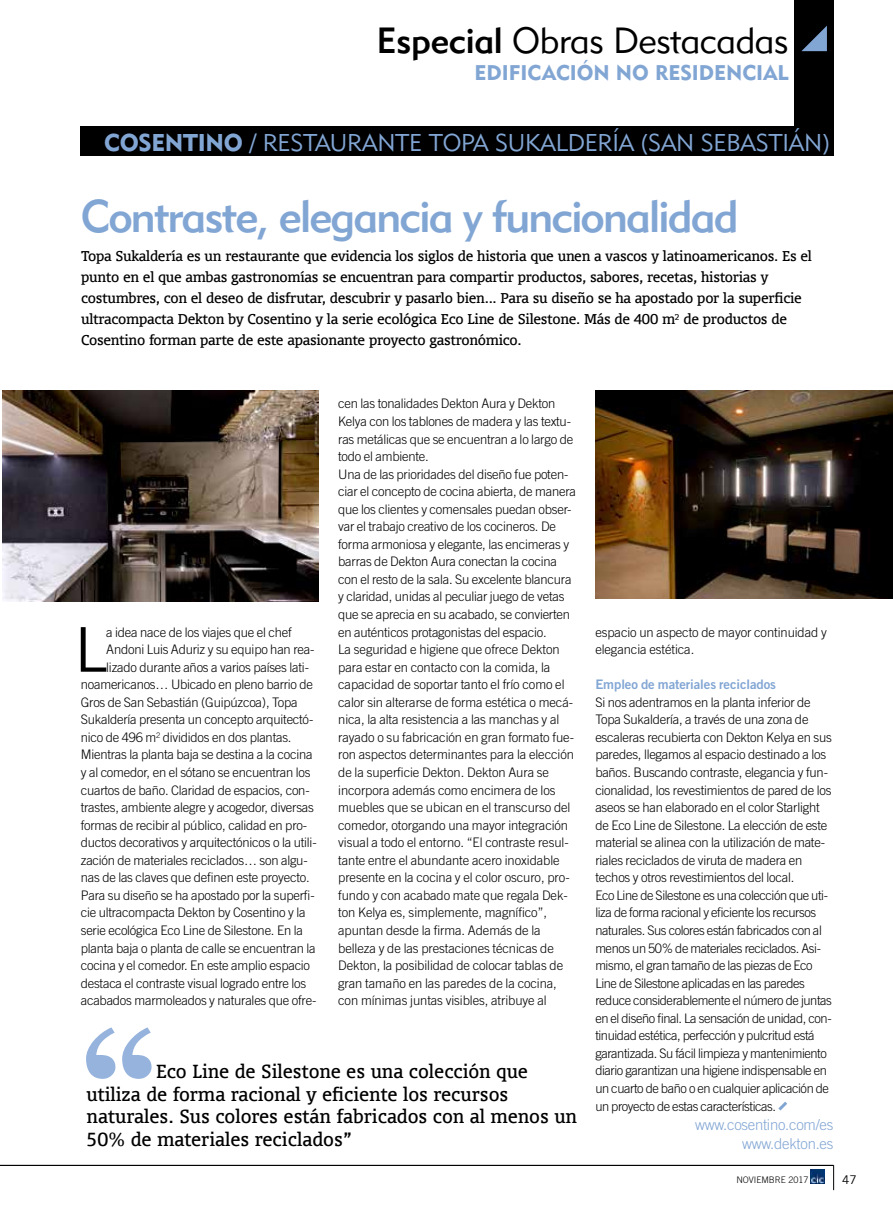
<style>
.page{position:relative;width:893px;height:1212px;background:#fff}
.page>*{position:absolute;margin:0;border:0;box-sizing:border-box;transform-origin:0 0}
.t1{font:700 150px "Vani";color:#95b3dc}
.t2{font:61.8px "Trade Gothic";color:#000}
.t3{font:45px "Geometric 415 BT Medium A";letter-spacing:-.04em;color:#82a6d4}
.t4{font:36px "Geometric 415 BT Lite A";letter-spacing:-.01em;color:#000}
.t5{font:24px "Geometric 415 BT Lite A";letter-spacing:-.01em;color:#82a6d4}
.t6{font:21px "Geometric 415 BT Black A";color:#82a6d4}
.t7{font:18px/22.5px "Union";color:#000}
.t8{font:300 15px/19.2px "Trade Gothic";letter-spacing:-.015em;color:#82a6d4;text-align:right}
.t9{font:13.5px/21px "Union";letter-spacing:-.015em;color:#000}
.t10{font:300 13.2px/17.5px "Trade Gothic";letter-spacing:-.015em;color:#000}
.t11{font:13.2px "Trade Gothic Bold Two";letter-spacing:-.005em;color:#82a6d4}
.t12{font:12px "Trade Gothic";color:#000}
.t13{font:300 9px "Trade Gothic";color:#000}
.s1{font-family:"Geometric 415 BT Medium A"}
.s2{font-family:"Geometric 415 BT Black A"}
</style>
<div class="page">
<svg style="left:833px;top:1165px;width:1px;height:25px"></svg>
<hr style="left:0;top:1165px;width:833px;height:1px;background:#000">
<img style="left:810px;top:1170px;width:14px;height:13px">
<div style="left:795px;top:0;width:39px;height:128px;background:#000"></div>
<svg style="left:801px;top:26px;width:26px;height:25px"></svg>
<div style="left:81px;top:126px;width:753px;height:30px;background:#000"></div>
<svg style="left:778px;top:1101px;width:9px;height:10px"></svg>
<img style="left:3px;top:391px;width:316px;height:210px">
<img style="left:595px;top:391px;width:298px;height:208px">
<h3 class="t4" style="left:376px;top:18px;width:414px"><span class="s1">Especial</span> Obras Destacadas</h3>
<h3 class="t6" style="left:475px;top:60px;width:315px">EDIFICACIÓN NO RESIDENCIAL</h3>
<h3 class="t5" style="left:104px;top:128px;width:727px"><span class="s2">COSENTINO /</span> RESTAURANTE TOPA SUKALDERÍA (SAN SEBASTIÁN)</h3>
<h3 class="t3" style="left:81px;top:188px;width:659px">Contraste, elegancia y funcionalidad</h3>
<p class="t9" style="left:81px;top:246px;width:732px">Topa Sukaldería es un restaurante que evidencia los siglos de historia que unen a vascos y latinoamericanos. Es el punto en el que ambas gastronomías se encuentran para compartir productos, sabores, recetas, historias y costumbres, con el deseo de disfrutar, descubrir y pasarlo bien... Para su diseño se ha apostado por la superficie ultracompacta Dekton by Cosentino y la serie ecológica Eco Line de Silestone. Más de 400 m<sup>2</sup> de productos de Cosentino forman parte de este apasionante proyecto gastronómico.</p>
<h2 class="t2" style="left:74px;top:612px;width:35px">L</h2>
<p class="t10" style="left:106px;top:623px;width:187px">a idea nace de los viajes que el chef</p>
<p class="t10" style="left:106px;top:640px;width:210px">Andoni Luis Aduriz y su equipo han rea-</p>
<p class="t10" style="left:106px;top:658px;width:204px">lizado durante años a varios países lati-</p>
<p class="t10" style="left:81px;top:676px;width:234px">noamericanos… Ubicado en pleno barrio de</p>
<p class="t10" style="left:81px;top:693px;width:218px">Gros de San Sebastián (Guipúzcoa), Topa</p>
<p class="t10" style="left:81px;top:711px;width:234px">Sukaldería presenta un concepto arquitectó-</p>
<p class="t10" style="left:81px;top:728px;width:212px">nico de 496 m<sup>2</sup> divididos en dos plantas.</p>
<p class="t10" style="left:81px;top:746px;width:233px">Mientras la planta baja se destina a la cocina</p>
<p class="t10" style="left:81px;top:763px;width:231px">y al comedor, en el sótano se encuentran los</p>
<p class="t10" style="left:81px;top:781px;width:231px">cuartos de baño. Claridad de espacios, con-</p>
<p class="t10" style="left:81px;top:798px;width:235px">trastes, ambiente alegre y acogedor, diversas</p>
<p class="t10" style="left:81px;top:816px;width:228px">formas de recibir al público, calidad en pro-</p>
<p class="t10" style="left:81px;top:833px;width:237px">ductos decorativos y arquitectónicos o la utili-</p>
<p class="t10" style="left:81px;top:851px;width:229px">zación de materiales reciclados… son algu-</p>
<p class="t10" style="left:81px;top:869px;width:230px">nas de las claves que definen este proyecto.</p>
<p class="t10" style="left:81px;top:886px;width:235px">Para su diseño se ha apostado por la superfi-</p>
<p class="t10" style="left:81px;top:904px;width:226px">cie ultracompacta Dekton by Cosentino y la</p>
<p class="t10" style="left:81px;top:921px;width:224px">serie ecológica Eco Line de Silestone. En la</p>
<p class="t10" style="left:81px;top:939px;width:236px">planta baja o planta de calle se encuentran la</p>
<p class="t10" style="left:81px;top:956px;width:231px">cocina y el comedor. En este amplio espacio</p>
<p class="t10" style="left:81px;top:974px;width:227px">destaca el contraste visual logrado entre los</p>
<p class="t10" style="left:81px;top:991px;width:237px">acabados marmoleados y naturales que ofre-</p>
<p class="t10" style="left:338px;top:395px;width:239px">cen las tonalidades Dekton Aura y Dekton Kelya con los tablones de madera y las textu&shy;ras metálicas que se encuentran a lo largo de todo el ambiente.<br>Una de las prioridades del diseño fue poten&shy;ciar el concepto de cocina abierta, de manera que los clientes y comensales puedan obser&shy;var el trabajo creativo de los cocineros. De forma armoniosa y elegante, las encimeras y barras de Dekton Aura conectan la cocina con el resto de la sala. Su excelente blancura y claridad, unidas al peculiar juego de vetas que se aprecia en su acabado, se convierten en auténticos protagonistas del espacio.<br>La seguridad e higiene que ofrece Dekton para estar en contacto con la comida, la capacidad de soportar tanto el frío como el calor sin alterarse de forma estética o mecá&shy;nica, la alta resistencia a las manchas y al rayado o su fabricación en gran formato fue&shy;ron aspectos determinantes para la elección de la superficie Dekton. Dekton Aura se incorpora además como encimera de los muebles que se ubican en el transcurso del comedor, otorgando una mayor integración visual a todo el entorno. “El contraste resul&shy;tante entre el abundante acero inoxidable presente en la cocina y el color oscuro, pro&shy;fundo y con acabado mate que regala Dek&shy;ton Kelya es, simplemente, magnífico”, apuntan desde la firma. Además de la belleza y de las prestaciones técnicas de Dekton, la posibilidad de colocar tablas de gran tamaño en las paredes de la cocina, con mínimas juntas visibles, atribuye al</p>
<h1 class="t1" style="left:81px;top:1000px;width:79px">“</h1>
<h3 class="t7" style="left:87px;top:1060px;width:492px;text-indent:70px">Eco Line de Silestone es una colección que utiliza de forma racional y eficiente los recursos naturales. Sus colores están fabricados con al menos un</h3>
<h3 class="t7" style="left:87px;top:1127px;width:266px">50% de materiales reciclados”</h3>
<p class="t10" style="left:595px;top:623px;width:233px">espacio un aspecto de mayor continuidad y elegancia estética.</p>
<p class="t11" style="left:595px;top:676px;width:182px">Empleo de materiales reciclados</p>
<p class="t10" style="left:595px;top:693px;width:238px">Si nos adentramos en la planta inferior de Topa Sukaldería, a través de una zona de escaleras recubierta con Dekton Kelya en sus paredes, llegamos al espacio destinado a los baños. Buscando contraste, elegancia y fun&shy;cionalidad, los revestimientos de pared de los aseos se han elaborado en el color Starlight de Eco Line de Silestone. La elección de este material se alinea con la utilización de mate&shy;riales reciclados de viruta de madera en techos y otros revestimientos del local.<br>Eco Line de Silestone es una colección que uti&shy;liza de forma racional y eficiente los recursos naturales. Sus colores están fabricados con al menos un 50% de materiales reciclados. Asi&shy;mismo, el gran tamaño de las piezas de Eco Line de Silestone aplicadas en las paredes reduce considerablemente el número de juntas en el diseño final. La sensación de unidad, con&shy;tinuidad estética, perfección y pulcritud está garantizada. Su fácil limpieza y mantenimiento diario garantizan una higiene indispensable en un cuarto de baño o en cualquier aplicación de un proyecto de estas características.</p>
<p class="t8" style="left:695px;top:1114px;width:140px">www.cosentino.com/es www.dekton.es</p>
<p class="t13" style="left:736px;top:1174px;width:74px">NOVIEMBRE 2017</p>
<p class="t12" style="left:842px;top:1173px;width:16px">47</p>
</div>
